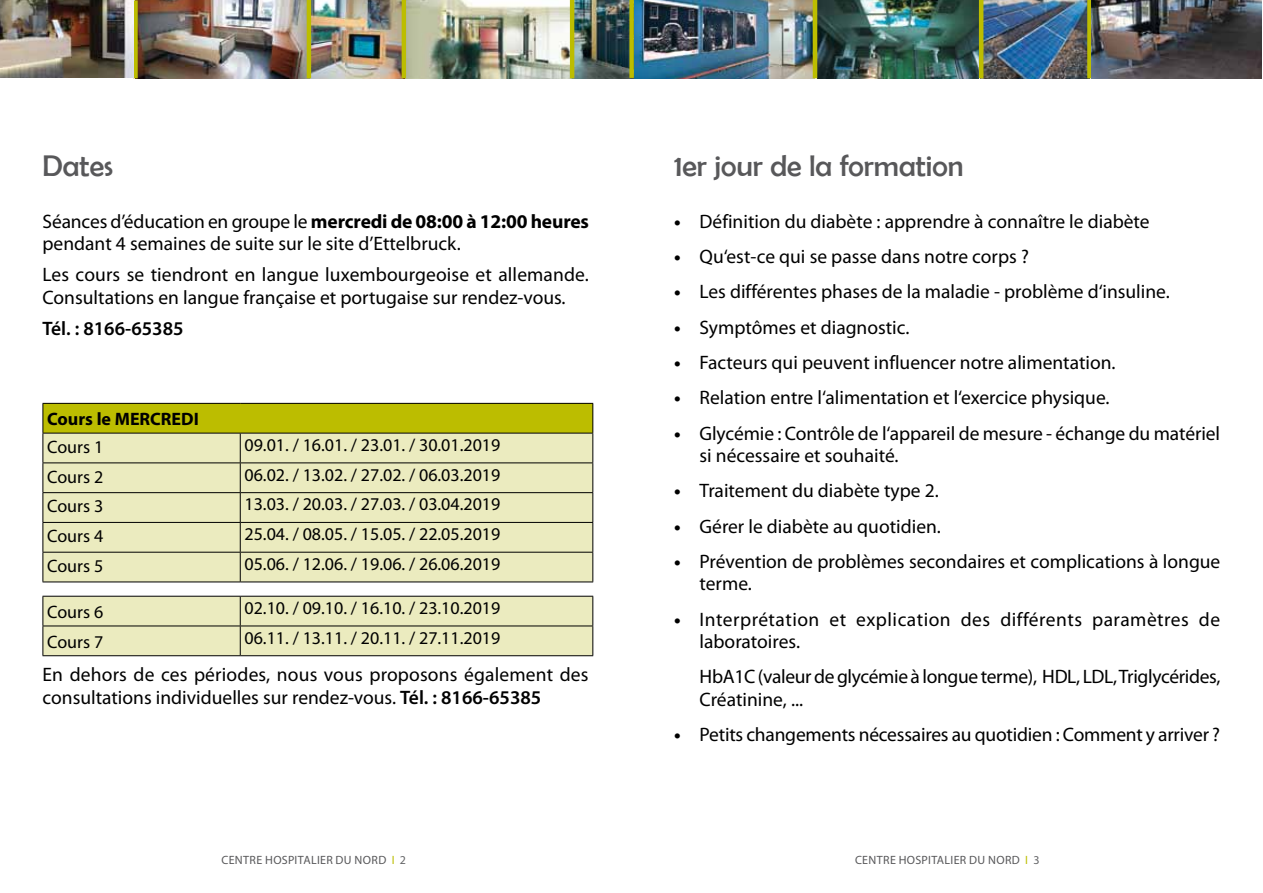
<style>
.page{position:relative;width:1263px;height:893px;background:#fff}
.page>*{position:absolute;margin:0;border:0;box-sizing:border-box;transform-origin:0 0}
.t1{font:30px "Berlin Sans FB";color:#58585a}
.t2{font:19.5px/22.5px "Myriad Pro";color:#000}
.t3{font:19.5px/22.5px "Myriad Pro";letter-spacing:.025em;color:#000}
.t4{font:600 19.5px "Myriad Pro";color:#000}
.t5{font:18px "Myriad Pro";color:#000}
.t6{font:700 18px "Myriad Pro";color:#000}
.t7{font:12px "Myriad Pro";letter-spacing:.035em;color:#58585a}
.s1{font-weight:700}
.s2{font-weight:600}
.s3{color:#bcbd00}
.s4{color:#646567}
</style>
<div class="page">
<img style="left:634px;top:0;width:179px;height:78px">
<img style="left:983px;top:0;width:104px;height:78px">
<div style="left:1087px;top:0;width:5px;height:78px;background:#bcbd00"></div>
<img style="left:817px;top:0;width:162px;height:78px">
<hr style="left:979px;top:0;width:4px;height:78px;background:#bcbd00">
<img style="left:138px;top:0;width:169px;height:78px">
<img style="left:406px;top:0;width:164px;height:78px">
<img style="left:311px;top:0;width:91px;height:78px">
<hr style="left:307px;top:0;width:4px;height:78px;background:#bcbd00">
<hr style="left:402px;top:0;width:4px;height:78px;background:#bcbd00">
<img style="left:574px;top:0;width:55px;height:78px">
<hr style="left:570px;top:0;width:4px;height:78px;background:#bcbd00">
<div style="left:629px;top:0;width:5px;height:78px;background:#bcbd00"></div>
<hr style="left:813px;top:0;width:4px;height:78px;background:#bcbd00">
<div style="left:133px;top:0;width:5px;height:78px;background:#bcbd00"></div>
<img style="left:1091px;top:0;width:171px;height:78px">
<img style="left:0;top:0;width:133px;height:78px">
<div style="left:43px;top:403px;width:550px;height:30px;background:#bcbd00"></div>
<svg style="left:43px;top:434px;width:550px;height:221px;background:#e9e9c0"></svg>
<hr style="left:43px;top:403px;width:197px;height:1px;background:#000">
<hr style="left:240px;top:403px;width:353px;height:1px;background:#000">
<hr style="left:43px;top:433px;width:197px;height:1px;background:#000">
<hr style="left:240px;top:433px;width:353px;height:1px;background:#000">
<hr style="left:43px;top:462px;width:197px;height:1px;background:#000">
<hr style="left:240px;top:462px;width:353px;height:1px;background:#000">
<hr style="left:43px;top:492px;width:197px;height:1px;background:#000">
<hr style="left:240px;top:492px;width:353px;height:1px;background:#000">
<hr style="left:43px;top:522px;width:197px;height:1px;background:#000">
<hr style="left:240px;top:522px;width:353px;height:1px;background:#000">
<hr style="left:43px;top:552px;width:197px;height:1px;background:#000">
<svg style="left:43px;top:404px;width:1px;height:178px"></svg>
<hr style="left:240px;top:552px;width:353px;height:1px;background:#000">
<svg style="left:240px;top:433px;width:1px;height:149px"></svg>
<hr style="left:43px;top:582px;width:197px;height:1px;background:#000">
<hr style="left:240px;top:582px;width:353px;height:1px;background:#000">
<hr style="left:43px;top:596px;width:197px;height:1px;background:#000">
<hr style="left:240px;top:596px;width:353px;height:1px;background:#000">
<hr style="left:43px;top:626px;width:197px;height:1px;background:#000">
<svg style="left:43px;top:597px;width:1px;height:58px"></svg>
<hr style="left:240px;top:626px;width:353px;height:1px;background:#000">
<svg style="left:240px;top:597px;width:1px;height:58px"></svg>
<svg style="left:592px;top:597px;width:1px;height:58px"></svg>
<hr style="left:43px;top:655px;width:197px;height:1px;background:#000">
<hr style="left:240px;top:655px;width:353px;height:1px;background:#000">
<svg style="left:592px;top:404px;width:1px;height:178px"></svg>
<h1 class="t1" style="left:43px;top:149px;width:72px">Dates</h1>
<p class="t2" style="left:43px;top:210px;width:548px">Séances d’éducation en groupe le <span class="s1">mercredi de 08:00 à 12:00 heures </span>pendant 4 semaines de suite sur le site d’Ettelbruck.</p>
<p class="t2" style="left:43px;top:263px;width:548px">Les cours se tiendront en langue luxembourgeoise et allemande.<br>Consultations en langue française et portugaise sur rendez-vous.</p>
<p class="t4" style="left:43px;top:316px;width:143px">Tél. : 8166-65385</p>
<p class="t6" style="left:47px;top:407px;width:153px">Cours le MERCREDI</p>
<p class="t5" style="left:47px;top:436px;width:58px">Cours 1</p>
<p class="t5" style="left:244px;top:434px;width:257px">09.01. / 16.01. / 23.01. / 30.01.2019</p>
<p class="t5" style="left:47px;top:465px;width:58px">Cours 2</p>
<p class="t5" style="left:244px;top:463px;width:257px">06.02. / 13.02. / 27.02. / 06.03.2019</p>
<p class="t5" style="left:47px;top:495px;width:58px">Cours 3</p>
<p class="t5" style="left:244px;top:493px;width:257px">13.03. / 20.03. / 27.03. / 03.04.2019</p>
<p class="t5" style="left:47px;top:525px;width:58px">Cours 4</p>
<p class="t5" style="left:244px;top:523px;width:257px">25.04. / 08.05. / 15.05. / 22.05.2019</p>
<p class="t5" style="left:47px;top:555px;width:58px">Cours 5</p>
<p class="t5" style="left:244px;top:553px;width:257px">05.06. / 12.06. / 19.06. / 26.06.2019</p>
<p class="t5" style="left:47px;top:601px;width:58px">Cours 6</p>
<p class="t5" style="left:244px;top:597px;width:257px">02.10. / 09.10. / 16.10. / 23.10.2019</p>
<p class="t5" style="left:47px;top:630px;width:58px">Cours 7</p>
<p class="t5" style="left:244px;top:626px;width:257px">06.11. / 13.11. / 20.11. / 27.11.2019</p>
<p class="t2" style="left:43px;top:663px;width:548px">En dehors de ces périodes, nous vous proposons également des consultations individuelles sur rendez-vous. <span class="s2">Tél. : 8166-65385</span></p>
<p class="t7" style="left:222px;top:853px;width:8px">cent</p>
<p class="t7" style="left:250px;top:853px;width:158px">re hospitalier du nord <span class="s3">I</span> <span class="s4">2</span></p>
<h1 class="t1" style="left:674px;top:149px;width:291px">1er jour de la formation</h1>
<p class="t2" style="left:674px;top:210px;width:477px"><span class="s1">•</span> Définition du diabète : apprendre à connaître le diabète</p>
<p class="t2" style="left:674px;top:245px;width:356px"><span class="s1">•</span> Qu‘est-ce qui se passe dans notre corps ?</p>
<p class="t2" style="left:674px;top:280px;width:497px"><span class="s1">•</span> Les différentes phases de la maladie - problème d‘insuline.</p>
<p class="t2" style="left:674px;top:316px;width:237px"><span class="s1">•</span> Symptômes et diagnostic.</p>
<p class="t2" style="left:674px;top:351px;width:443px"><span class="s1">•</span> Facteurs qui peuvent influencer notre alimentation.</p>
<p class="t2" style="left:674px;top:386px;width:437px"><span class="s1">•</span> Relation entre l‘alimentation et l‘exercice physique.</p>
<p class="t2" style="left:699px;top:421px;width:522px;text-indent:-26px"><span class="s1">•</span> Glycémie : Contrôle de l‘appareil de mesure - échange du matériel si nécessaire et souhaité.</p>
<p class="t2" style="left:674px;top:479px;width:266px"><span class="s1">•</span> Traitement du diabète type 2.</p>
<p class="t2" style="left:674px;top:514px;width:268px"><span class="s1">•</span> Gérer le diabète au quotidien.</p>
<p class="t2" style="left:699px;top:550px;width:522px;text-indent:-26px"><span class="s1">•</span> Prévention de problèmes secondaires et complications à longue terme.</p>
<p class="t3" style="left:699px;top:607px;width:522px;text-indent:-26px"><span class="s1">•</span> I nterprétation et explication des différents paramètres de laboratoires.</p>
<p class="t2" style="left:699px;top:665px;width:522px">HbA1C (valeur de glycémie à longue terme), HDL, LDL, Triglycérides,<br>Créatinine, ...</p>
<p class="t2" style="left:674px;top:723px;width:548px"><span class="s1">•</span> Petits changements nécessaires au quotidien : Comment y arriver ?</p>
<p class="t7" style="left:855px;top:853px;width:8px">cent</p>
<p class="t7" style="left:883px;top:853px;width:158px">re hospitalier du nord <span class="s3">I</span> <span class="s4">3</span></p>
</div>
